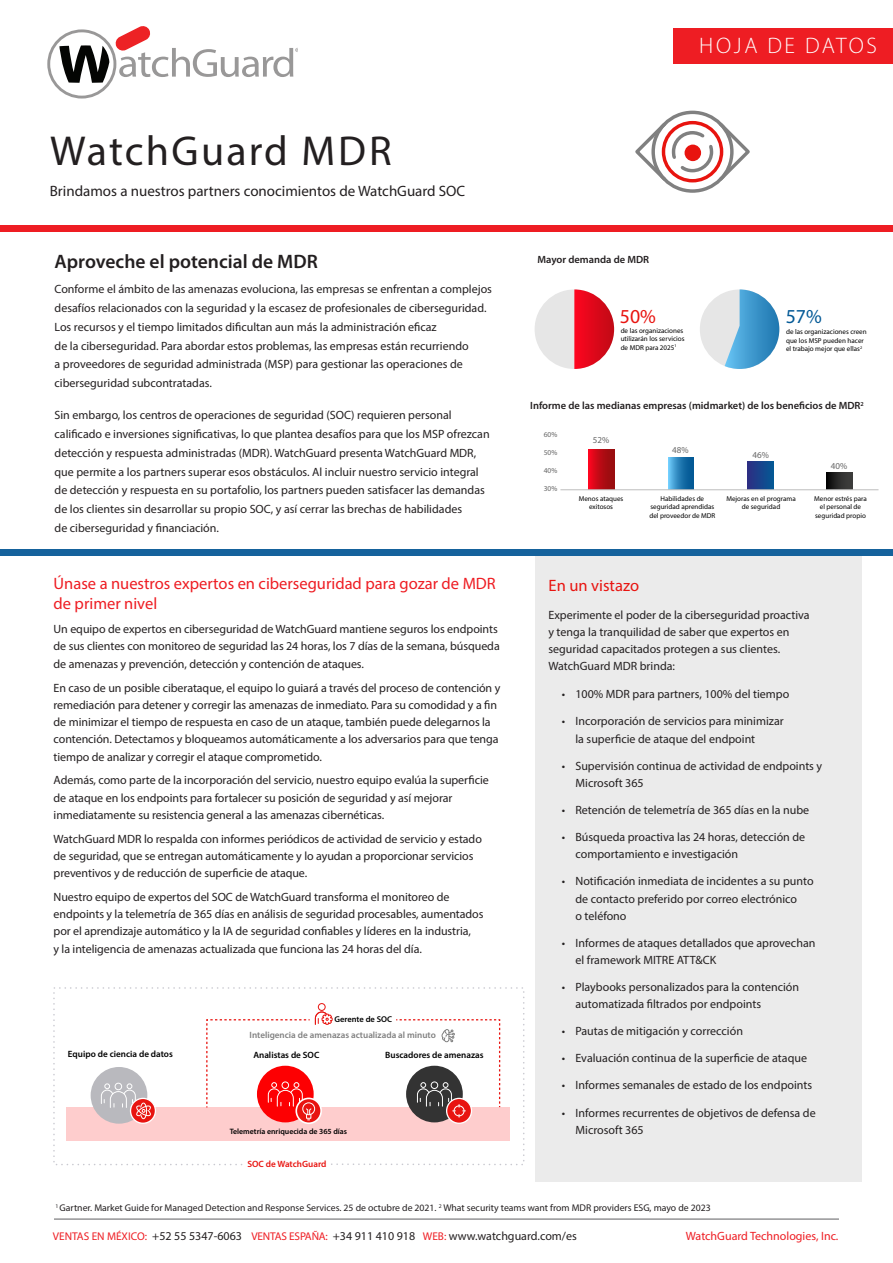
<style>
.page{position:relative;width:893px;height:1263px;background:#fff}
.page>*{position:absolute;margin:0;border:0;box-sizing:border-box;transform-origin:0 0}
.t1{font:42px "Myriad Pro";letter-spacing:.05em;color:#231f20}
.DATASHEET{font:300 22.5px "Myriad Pro";letter-spacing:.12em;color:#fff}
.t2{font:19.8px "Myriad Pro";color:#e81410}
.t3{font:19.8px "Myriad Pro";color:#035996}
.Headline{font:600 19.5px "Myriad Pro";color:#231f20}
.Red_Sub-head{font:16.5px/19.8px "Myriad Pro";color:#ee1d23}
.Red_Sub-head-2{font:16.5px "Myriad Pro";color:#e81410}
.Subtitle{font:15px "Myriad Pro";color:#231f20}
.Body_copy{font:12px/18.8px "Myriad Pro";color:#231f20}
.F_B_Bullets{font:12px/17.2px "Myriad Pro";letter-spacing:-.005em;color:#231f20}
.Red_Sub-head-3{font:12px/17.2px "Myriad Pro";letter-spacing:-.005em;color:#231f20}
.t4{font:12px "Myriad Pro";color:#ee1d23}
.F_B_Bullets-2{font:600 10.5px "Myriad Pro";color:#231f20}
.F_B_Bullets-3{font:9.75px "Myriad Pro";color:#231f20}
.t5{font:600 9.15px "Myriad Pro";color:#000}
.t6{font:600 9.15px "Myriad Pro";color:#808080}
.t7{font:600 9.15px "Myriad Pro";color:#e81410}
.t8{font:9px "Myriad Pro";color:#666}
.t9{font:600 8.4px "Myriad Pro";color:#000}
.t10{font:600 7.8px "Myriad Pro";color:#000}
.t11{font:7.5px "Myriad Pro";color:#666}
.t12{font:7.05px/8.4px "Myriad Pro";color:#000;text-align:center}
.s1{font-size:11.25px;color:#ee1d23}
</style>
<div class="page">
<hr style="left:54px;top:1219px;width:785px;height:1px;background:#5f5f62">
<div style="left:0;top:225px;width:893px;height:7px;background:#ee1d23"></div>
<div style="left:0;top:549px;width:893px;height:7px;background:#15629c"></div>
<div style="left:535px;top:289px;width:79px;height:80px;background:#e6e6e6;border-radius:50%"></div>
<svg style="left:574px;top:289px;width:40px;height:80px"></svg>
<div style="left:700px;top:289px;width:79px;height:80px;background:#e6e6e6;border-radius:50%"></div>
<svg style="left:725px;top:289px;width:54px;height:80px"></svg>
<svg style="left:589px;top:450px;width:25px;height:39px"></svg>
<div style="left:668px;top:457px;width:26px;height:33px;background:linear-gradient(to right,#5ebaec,#004b89)"></div>
<div style="left:747px;top:461px;width:26px;height:29px;background:linear-gradient(to right,#2e2d82,#065694)"></div>
<div style="left:826px;top:472px;width:26px;height:18px;background:linear-gradient(to right,#0a0a09,#434342)"></div>
<hr style="left:560px;top:489px;width:318px;height:1px;background:#c2c2c2">
<div style="left:535px;top:556px;width:326px;height:626px;background:#e6e6e6"></div>
<div style="left:674px;top:28px;width:219px;height:35px;background:#ee1d23"></div>
<svg style="left:47px;top:26px;width:251px;height:73px"></svg>
<svg style="left:53px;top:987px;width:472px;height:179px"></svg>
<div style="left:318px;top:1003px;width:8px;height:8px;border:1px solid #e81410;border-radius:50%"></div>
<svg style="left:206px;top:1011px;width:127px;height:109px"></svg>
<svg style="left:101px;top:1083px;width:51px;height:36px"></svg>
<svg style="left:396px;top:1018px;width:105px;height:99px"></svg>
<div style="left:651px;top:111px;width:83px;height:82px;border:3px solid #808080;border-radius:50%"></div>
<svg style="left:635px;top:119px;width:115px;height:65px"></svg>
<div style="left:684px;top:145px;width:17px;height:16px;background:#e8140f;border-radius:8px"></div>
<p class="DATASHEET" style="left:699px;top:32px;width:179px">HOJA DE DATOS</p>
<p class="t1" style="left:50px;top:125px;width:343px">WatchGuard MDR</p>
<p class="Subtitle" style="left:50px;top:181px;width:417px">Brindamos a nuestros partners conocimientos de WatchGuard SOC</p>
<p class="Headline" style="left:55px;top:250px;width:265px">Aproveche el potencial de MDR</p>
<p class="Body_copy" style="left:55px;top:280px;width:439px">Conforme el ámbito de las amenazas evoluciona, las empresas se enfrentan a complejos desafíos relacionados con la seguridad y la escasez de profesionales de ciberseguridad.<br>Los recursos y el tiempo limitados dificultan aun más la administración eficaz<br>de la ciberseguridad. Para abordar estos problemas, las empresas están recurriendo<br>a proveedores de seguridad administrada (MSP) para gestionar las operaciones de ciberseguridad subcontratadas.</p>
<p class="Body_copy" style="left:55px;top:406px;width:437px">Sin embargo, los centros de operaciones de seguridad (SOC) requieren personal calificado e inversiones significativas, lo que plantea desafíos para que los MSP ofrezcan detección y respuesta administradas (MDR). WatchGuard presenta WatchGuard MDR, que permite a los partners superar esos obstáculos. Al incluir nuestro servicio integral de detección y respuesta en su portafolio, los partners pueden satisfacer las demandas de los clientes sin desarrollar su propio SOC, y así cerrar las brechas de habilidades<br>de ciberseguridad y financiación.</p>
<p class="Red_Sub-head" style="left:54px;top:574px;width:444px">Únase a nuestros expertos en ciberseguridad para gozar de MDR de primer nivel</p>
<p class="Red_Sub-head-3" style="left:54px;top:620px;width:448px">Un equipo de expertos en ciberseguridad de WatchGuard mantiene seguros los endpoints de sus clientes con monitoreo de seguridad las 24 horas, los 7 días de la semana, búsqueda de amenazas y prevención, detección y contención de ataques.</p>
<p class="F_B_Bullets" style="left:54px;top:679px;width:448px">En caso de un posible ciberataque, el equipo lo guiará a través del proceso de contención y remediación para detener y corregir las amenazas de inmediato. Para su comodidad y a fin de minimizar el tiempo de respuesta en caso de un ataque, también puede delegarnos la contención. Detectamos y bloqueamos automáticamente a los adversarios para que tenga tiempo de analizar y corregir el ataque comprometido.</p>
<p class="F_B_Bullets" style="left:54px;top:771px;width:437px">Además, como parte de la incorporación del servicio, nuestro equipo evalúa la superficie de ataque en los endpoints para fortalecer su posición de seguridad y así mejorar inmediatamente su resistencia general a las amenazas cibernéticas.</p>
<p class="F_B_Bullets" style="left:54px;top:830px;width:430px">WatchGuard MDR lo respalda con informes periódicos de actividad de servicio y estado de seguridad, que se entregan automáticamente y lo ayudan a proporcionar servicios preventivos y de reducción de superficie de ataque.</p>
<p class="F_B_Bullets" style="left:54px;top:888px;width:431px">Nuestro equipo de expertos del SOC de WatchGuard transforma el monitoreo de endpoints y la telemetría de 365 días en análisis de seguridad procesables, aumentados por el aprendizaje automático y la IA de seguridad confiables y líderes en la industria,<br>y la inteligencia de amenazas actualizada que funciona las 24 horas del día.</p>
<p class="t9" style="left:334px;top:1014px;width:59px">Gerente de SOC</p>
<p class="t6" style="left:250px;top:1029px;width:188px">Inteligencia de amenazas actualizada al minuto</p>
<p class="t5" style="left:68px;top:1048px;width:106px">Equipo de ciencia de datos</p>
<p class="t5" style="left:253px;top:1049px;width:68px">Analistas de SOC</p>
<p class="t10" style="left:230px;top:1127px;width:119px">Telemetría enriquecida de 365 días</p>
<p class="t7" style="left:247px;top:1158px;width:80px">SOC de WatchGuard</p>
<p class="t5" style="left:385px;top:1049px;width:100px">Buscadores de amenazas</p>
<p class="F_B_Bullets-2" style="left:537px;top:253px;width:113px">Mayor demanda de MDR</p>
<p class="t2" style="left:620px;top:304px;width:38px">50%</p>
<p class="t3" style="left:786px;top:304px;width:38px">57%</p>
<p class="t12" style="left:621px;top:326px;width:65px;text-align:left">de las organizaciones utilizarán los servicios de MDR para 2025<sup>1</sup></p>
<p class="t12" style="left:786px;top:327px;width:82px;text-align:left">de las organizaciones creen que los MSP pueden hacer el trabajo mejor que ellas<sup>2</sup></p>
<p class="F_B_Bullets-2" style="left:530px;top:400px;width:335px">Informe de las medianas empresas (midmarket) de los beneficios de MDR<sup>2</sup></p>
<p class="t11" style="left:544px;top:429px;width:15px">60%</p>
<p class="t11" style="left:544px;top:448px;width:15px">50%</p>
<p class="t11" style="left:544px;top:466px;width:15px">40%</p>
<p class="t11" style="left:544px;top:484px;width:15px">30%</p>
<p class="t8" style="left:593px;top:435px;width:18px">52%</p>
<p class="t8" style="left:672px;top:445px;width:18px">48%</p>
<p class="t8" style="left:753px;top:449px;width:18px">46%</p>
<p class="t8" style="left:831px;top:460px;width:18px">40%</p>
<p class="t12" style="left:579px;top:494px;width:46px">Menos ataques exitosos</p>
<p class="t12" style="left:649px;top:494px;width:67px">Habilidades de seguridad aprendidas del proveedor de MDR</p>
<p class="t12" style="left:726px;top:494px;width:71px">Mejoras en el programa de seguridad</p>
<p class="t12" style="left:814px;top:494px;width:54px">Menor estrés para el personal de seguridad propio</p>
<p class="Red_Sub-head-2" style="left:549px;top:575px;width:92px">En un vistazo</p>
<p class="F_B_Bullets" style="left:548px;top:606px;width:263px">Experimente el poder de la ciberseguridad proactiva y tenga la tranquilidad de saber que expertos en seguridad capacitados protegen a sus clientes.<br>WatchGuard MDR brinda:</p>
<p class="Body_copy" style="left:562px;top:685px;width:229px">• 100% MDR para partners, 100% del tiempo</p>
<p class="Body_copy" style="left:575px;top:712px;width:210px;line-height:17.2px;text-indent:-14px">• Incorporación de servicios para minimizar la superficie de ataque del endpoint</p>
<p class="Body_copy" style="left:575px;top:757px;width:248px;line-height:17.2px;text-indent:-14px">• Supervisión continua de actividad de endpoints y<br>Microsoft 365</p>
<p class="Body_copy" style="left:562px;top:800px;width:249px">• Retención de telemetría de 365 días en la nube</p>
<p class="Body_copy" style="left:575px;top:828px;width:231px;line-height:17.2px;text-indent:-14px">• Búsqueda proactiva las 24 horas, detección de comportamiento e investigación</p>
<p class="Body_copy" style="left:575px;top:872px;width:240px;line-height:17.2px;text-indent:-14px">• Notificación inmediata de incidentes a su punto de contacto preferido por correo electrónico<br>o teléfono</p>
<p class="Body_copy" style="left:575px;top:934px;width:241px;line-height:17.2px;text-indent:-14px">• Informes de ataques detallados que aprovechan el framework MITRE ATT&amp;CK</p>
<p class="Body_copy" style="left:575px;top:978px;width:225px;line-height:17.2px;text-indent:-14px">• Playbooks personalizados para la contención automatizada filtrados por endpoints</p>
<p class="Body_copy" style="left:562px;top:1022px;width:183px">• Pautas de mitigación y corrección</p>
<p class="Body_copy" style="left:562px;top:1049px;width:247px">• Evaluación continua de la superficie de ataque</p>
<p class="Body_copy" style="left:562px;top:1076px;width:252px">• Informes semanales de estado de los endpoints</p>
<p class="Body_copy" style="left:575px;top:1104px;width:242px;line-height:17.2px;text-indent:-14px">• Informes recurrentes de objetivos de defensa de<br>Microsoft 365</p>
<p class="F_B_Bullets-3" style="left:55px;top:1202px;width:657px"><sup>1</sup> Gartner. Market Guide for Managed Detection and Response Services. 25 de octubre de 2021. <sup>2</sup> What security teams want from MDR providers ESG, mayo de 2023</p>
<p class="F_B_Bullets" style="left:53px;top:1227px;width:525px"><span class="s1">VENTAS EN MÉXICO:</span> +52 55 5347-6063 <span class="s1">VENTAS ESPAÑA:</span> +34 911 410 918 <span class="s1">WEB:</span> www.watchguard.com/es</p>
<p class="t4" style="left:686px;top:1229px;width:154px">WatchGuard Technologies, Inc.</p>
</div>
